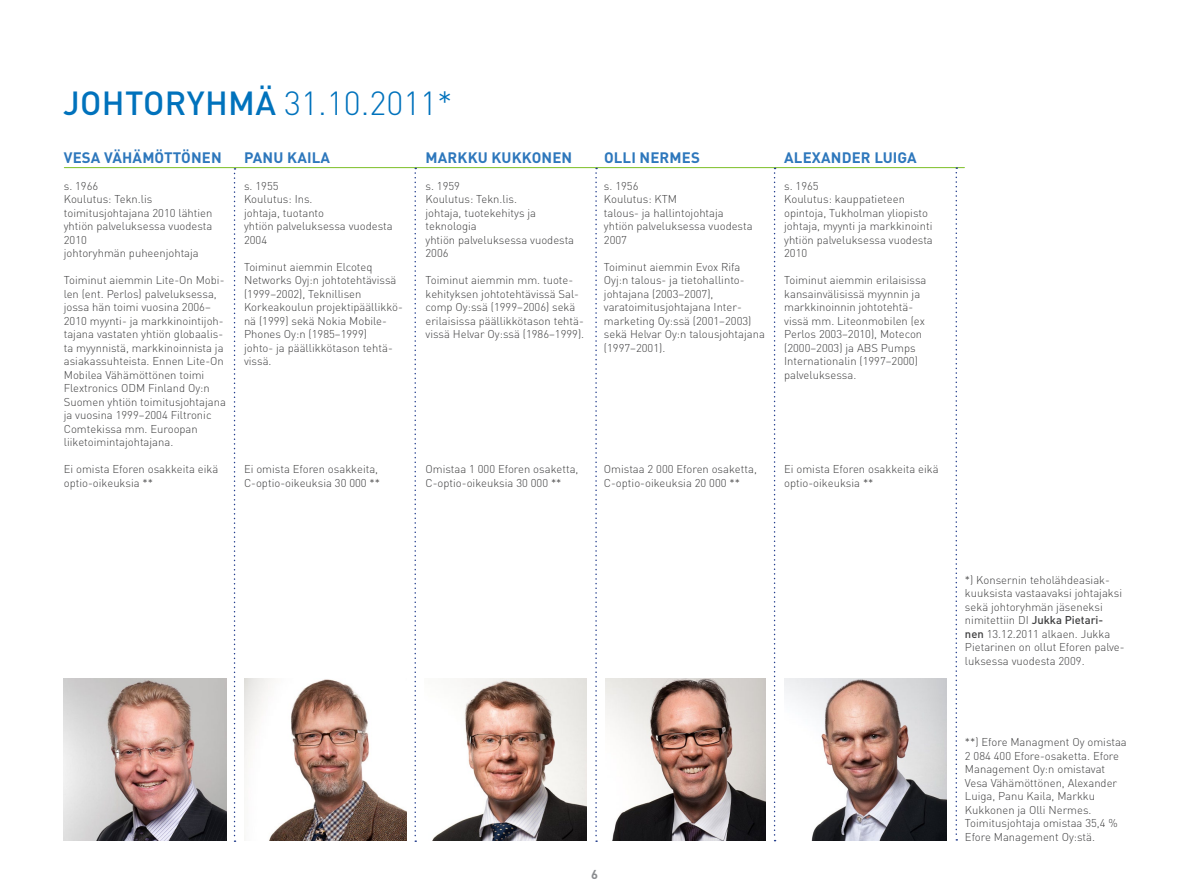
<style>
.page{position:relative;width:1191px;height:893px;background:#fff}
.page>*{position:absolute;margin:0;border:0;box-sizing:border-box;transform-origin:0 0}
.FR_H1{font:300 33px "DIN Pro";color:#0072bc}
.Management_base{font:700 15px "DIN Pro";letter-spacing:.01em;color:#2d77bc}
.t1{font:700 12.75px "DIN Pro";color:#8b8d90}
.Management_base-2{font:300 11.25px/13.5px "DIN Pro";color:#3e3e3f}
.s1{font-weight:500}
</style>
<div class="page">
<img style="left:64px;top:678px;width:162px;height:162px">
<img style="left:244px;top:679px;width:162px;height:161px">
<img style="left:432px;top:678px;width:154px;height:162px">
<img style="left:605px;top:678px;width:160px;height:162px">
<img style="left:784px;top:678px;width:163px;height:162px">
<hr style="left:64px;top:167px;width:900px;height:1px;background:#8bc63e">
<svg style="left:414px;top:168px;width:2px;height:674px"></svg>
<svg style="left:595px;top:168px;width:2px;height:674px"></svg>
<svg style="left:774px;top:168px;width:1px;height:673px"></svg>
<svg style="left:234px;top:168px;width:1px;height:674px"></svg>
<svg style="left:955px;top:167px;width:2px;height:674px"></svg>
<p class="FR_H1" style="left:63px;top:81px;width:391px"><span class="s1">JOHTORYHMÄ</span> 31.10.2011*</p>
<p class="Management_base" style="left:64px;top:145px;width:159px">VESA VÄHÄMÖTTÖNEN</p>
<p class="Management_base-2" style="left:64px;top:178px;width:36px">s. 1966</p>
<p class="Management_base-2" style="left:64px;top:192px;width:90px">Koulutus: Tekn.lis</p>
<p class="Management_base-2" style="left:64px;top:205px;width:150px">toimitusjohtajana 2010 lähtien</p>
<p class="Management_base-2" style="left:64px;top:219px;width:150px">yhtiön palveluksessa vuodesta<br>2010</p>
<p class="Management_base-2" style="left:64px;top:246px;width:136px">johtoryhmän puheenjohtaja</p>
<p class="Management_base-2" style="left:64px;top:273px;width:164px">Toiminut aiemmin Lite-On Mobi&shy;len (ent. Perlos) palveluksessa, jossa hän toimi vuosina 2006–<br>2010 myynti- ja markkinointijoh&shy;tajana vastaten yhtiön globaalis&shy;ta myynnistä, markkinoinnista ja asiakassuhteista. Ennen Lite-On<br>Mobilea Vähämöttönen toimi<br>Flextronics ODM Finland Oy:n<br>Suomen yhtiön toimitusjohtajana ja vuosina 1999–2004 Filtronic<br>Comtekissa mm. Euroopan liiketoimintajohtajana.</p>
<p class="Management_base-2" style="left:64px;top:462px;width:156px">Ei omista Eforen osakkeita eikä optio-oikeuksia **</p>
<p class="Management_base" style="left:425px;top:145px;width:148px">MARKKU KUKKONEN</p>
<p class="Management_base-2" style="left:425px;top:178px;width:36px">s. 1959</p>
<p class="Management_base-2" style="left:425px;top:192px;width:93px">Koulutus: Tekn.lis.</p>
<p class="Management_base-2" style="left:425px;top:205px;width:112px">johtaja, tuotekehitys ja teknologia</p>
<p class="Management_base-2" style="left:425px;top:232px;width:150px">yhtiön palveluksessa vuodesta<br>2006</p>
<p class="Management_base-2" style="left:425px;top:273px;width:155px">Toiminut aiemmin mm. tuote&shy;kehityksen johtotehtävissä Sal&shy;comp Oy:ssä (1999–2006) sekä</p>
<p class="Management_base-2" style="left:425px;top:313px;width:160px">erilaisissa päällikkötason tehtä&shy;vissä Helvar Oy:ssä (1986–1999).</p>
<p class="Management_base" style="left:244px;top:145px;width:88px">PANU KAILA</p>
<p class="Management_base-2" style="left:244px;top:178px;width:36px">s. 1955</p>
<p class="Management_base-2" style="left:244px;top:192px;width:70px">Koulutus: Ins.</p>
<p class="Management_base-2" style="left:244px;top:205px;width:82px">johtaja, tuotanto</p>
<p class="Management_base-2" style="left:244px;top:219px;width:150px">yhtiön palveluksessa vuodesta<br>2004</p>
<p class="Management_base-2" style="left:244px;top:259px;width:154px">Toiminut aiemmin Elcoteq<br>Networks Oyj:n johtotehtävissä (1999–2002), Teknillisen</p>
<p class="Management_base-2" style="left:244px;top:300px;width:160px">Korkeakoulun projektipäällikkö&shy;nä (1999) sekä Nokia Mobile-<br>Phones Oy:n (1985–1999)</p>
<p class="Management_base-2" style="left:244px;top:340px;width:150px">johto- ja päällikkötason tehtä&shy;vissä.</p>
<p class="Management_base-2" style="left:425px;top:462px;width:154px">Omistaa 1 000 Eforen osaketta,<br>C-optio-oikeuksia 30 000 **</p>
<p class="Management_base-2" style="left:244px;top:462px;width:138px">Ei omista Eforen osakkeita,<br>C-optio-oikeuksia 30 000 **</p>
<p class="Management_base" style="left:604px;top:145px;width:97px">OLLI NERMES</p>
<p class="Management_base-2" style="left:604px;top:178px;width:36px">s. 1956</p>
<p class="Management_base-2" style="left:604px;top:192px;width:75px">Koulutus: KTM</p>
<p class="Management_base-2" style="left:604px;top:205px;width:121px">talous- ja hallintojohtaja</p>
<p class="Management_base-2" style="left:604px;top:219px;width:150px">yhtiön palveluksessa vuodesta<br>2007</p>
<p class="Management_base-2" style="left:604px;top:259px;width:162px">Toiminut aiemmin Evox Rifa<br>Oyj:n talous- ja tietohallinto&shy;johtajana (2003–2007), varatoimitusjohtajana Inter&shy;marketing Oy:ssä (2001–2003) sekä Helvar Oy:n talousjohtajana (1997–2001).</p>
<p class="Management_base" style="left:784px;top:145px;width:134px">ALEXANDER LUIGA</p>
<p class="Management_base-2" style="left:784px;top:178px;width:36px">s. 1965</p>
<p class="Management_base-2" style="left:784px;top:192px;width:145px">Koulutus: kauppatieteen opintoja, Tukholman yliopisto</p>
<p class="Management_base-2" style="left:784px;top:219px;width:150px">johtaja, myynti ja markkinointi</p>
<p class="Management_base-2" style="left:784px;top:232px;width:150px">yhtiön palveluksessa vuodesta<br>2010</p>
<p class="Management_base-2" style="left:784px;top:273px;width:144px">Toiminut aiemmin erilaisissa kansainvälisissä myynnin ja markkinoinnin johtotehtä&shy;vissä mm. Liteonmobilen (ex<br>Perlos 2003–2010), Motecon (2000–2003) ja ABS Pumps<br>Internationalin (1997–2000) palveluksessa.</p>
<p class="Management_base-2" style="left:604px;top:462px;width:154px">Omistaa 2 000 Eforen osaketta,<br>C-optio-oikeuksia 20 000 **</p>
<p class="Management_base-2" style="left:784px;top:462px;width:156px">Ei omista Eforen osakkeita eikä optio-oikeuksia **</p>
<p class="t1" style="left:591px;top:864px;width:15px">86</p>
<p class="t1" style="left:591px;top:864px;width:8px">6</p>
<p class="Management_base-2" style="left:965px;top:573px;width:161px">*) Konsernin teholähdeasiak&shy;kuuksista vastaavaksi johtajaksi sekä johtoryhmän jäseneksi nimitettiin DI <span class="s1">Jukka Pietari&shy;nen</span> 13.12.2011 alkaen. Jukka<br>Pietarinen on ollut Eforen palve&shy;luksessa vuodesta 2009.</p>
<p class="Management_base-2" style="left:965px;top:735px;width:163px">**) Efore Managment Oy omistaa<br>2 084 400 Efore-osaketta. Efore<br>Management Oy:n omistavat<br>Vesa Vähämöttönen, Alexander<br>Luiga, Panu Kaila, Markku<br>Kukkonen ja Olli Nermes.<br>Toimitusjohtaja omistaa 35,4 %<br>Efore Management Oy:stä.</p>
</div>
